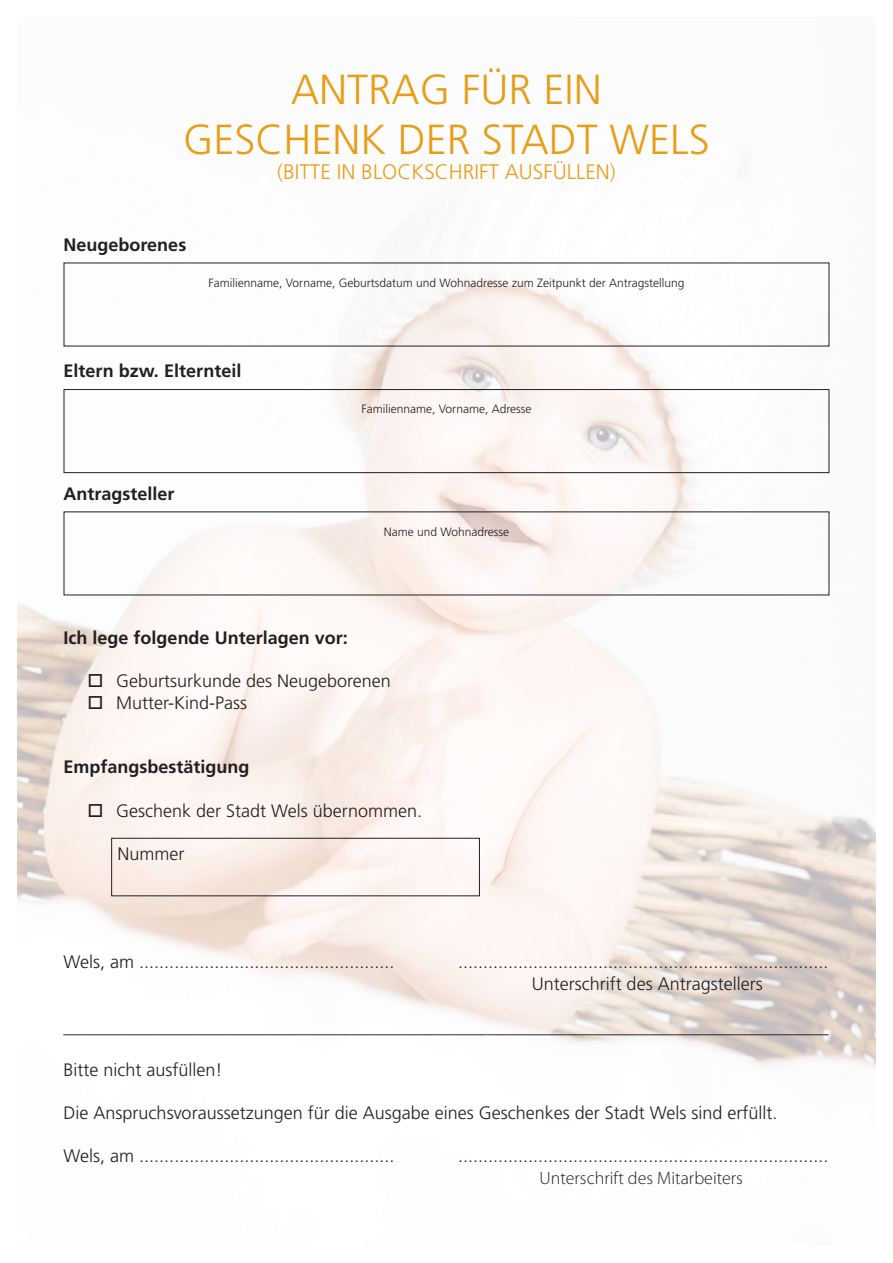
<style>
.page{position:relative;width:893px;height:1263px;background:#fff}
.page>*{position:absolute;margin:0;border:0;box-sizing:border-box;transform-origin:0 0}
.t1{font:300 42px/50.4px "Frutiger LT Std";color:#e99d17;text-align:center}
.t2{font:300 21px "Frutiger LT Std";color:#e99d17}
.t3{font:300 18px/21.6px "Frutiger LT Std";color:#231f20;text-align:center}
.t4{font:700 18px "Frutiger LT Std";color:#231f20}
.t5{font:300 18px "Myriad Pro";color:#231f20}
.t6{font:300 12px "Frutiger LT Std";color:#231f20}
</style>
<div class="page">
<img style="left:17px;top:170px;width:859px;height:701px">
<img style="left:17px;top:871px;width:859px;height:197px">
<div style="left:64px;top:389px;width:765px;height:84px;border:1px solid #231f20"></div>
<div style="left:111px;top:838px;width:369px;height:58px;border:1px solid #231f20"></div>
<h1 class="t1" style="left:183px;top:65px;width:528px">ANTRAG FÜR EIN<br>GESCHENK DER STADT WELS</h1>
<p class="t2" style="left:277px;top:160px;width:340px">(BITTE IN BLOCKSCHRIFT AUSFÜLLEN)</p>
<p class="t4" style="left:64px;top:234px;width:124px">Neugeborenes</p>
<p class="t6" style="left:209px;top:276px;width:477px">Familienname, Vorname, Geburtsdatum und Wohnadresse zum Zeitpunkt der Antragstellung</p>
<p class="t4" style="left:64px;top:360px;width:179px">Eltern bzw. Elternteil</p>
<p class="t4" style="left:64px;top:483px;width:113px">Antragsteller</p>
<p class="t6" style="left:361px;top:402px;width:172px">Familienname, Vorname, Adresse</p>
<p class="t6" style="left:384px;top:525px;width:127px">Name und Wohnadresse</p>
<p class="t4" style="left:64px;top:627px;width:286px">Ich lege folgende Unterlagen vor:</p>
<p class="t3" style="left:88px;top:670px;width:305px">□ Geburtsurkunde des Neugeborenen</p>
<p class="t3" style="left:88px;top:692px;width:161px">□ Mutter-Kind-Pass</p>
<p class="t4" style="left:64px;top:756px;width:188px">Empfangsbestätigung</p>
<p class="t3" style="left:88px;top:800px;width:336px">□ Geschenk der Stadt Wels übernommen.</p>
<p class="t3" style="left:118px;top:843px;width:68px">Nummer</p>
<p class="t3" style="left:64px;top:951px;width:332px">Wels, am ...................................................</p>
<p class="t3" style="left:458px;top:951px;width:372px">..........................................................................<br>Unterschrift des Antragstellers</p>
<p class="t3" style="left:64px;top:1016px;width:767px">_____________________________________________________________________________________</p>
<p class="t3" style="left:64px;top:1059px;width:161px">Bitte nicht ausfüllen!</p>
<p class="t3" style="left:64px;top:1102px;width:715px">Die Anspruchsvoraussetzungen für die Ausgabe eines Geschenkes der Stadt Wels sind erfüllt.</p>
<p class="t3" style="left:64px;top:1145px;width:332px">Wels, am ...................................................</p>
<p class="t3" style="left:458px;top:1145px;width:372px">..........................................................................</p>
<p class="t5" style="left:540px;top:1168px;width:205px">Unterschrift des Mitarbeiters</p>
</div>
